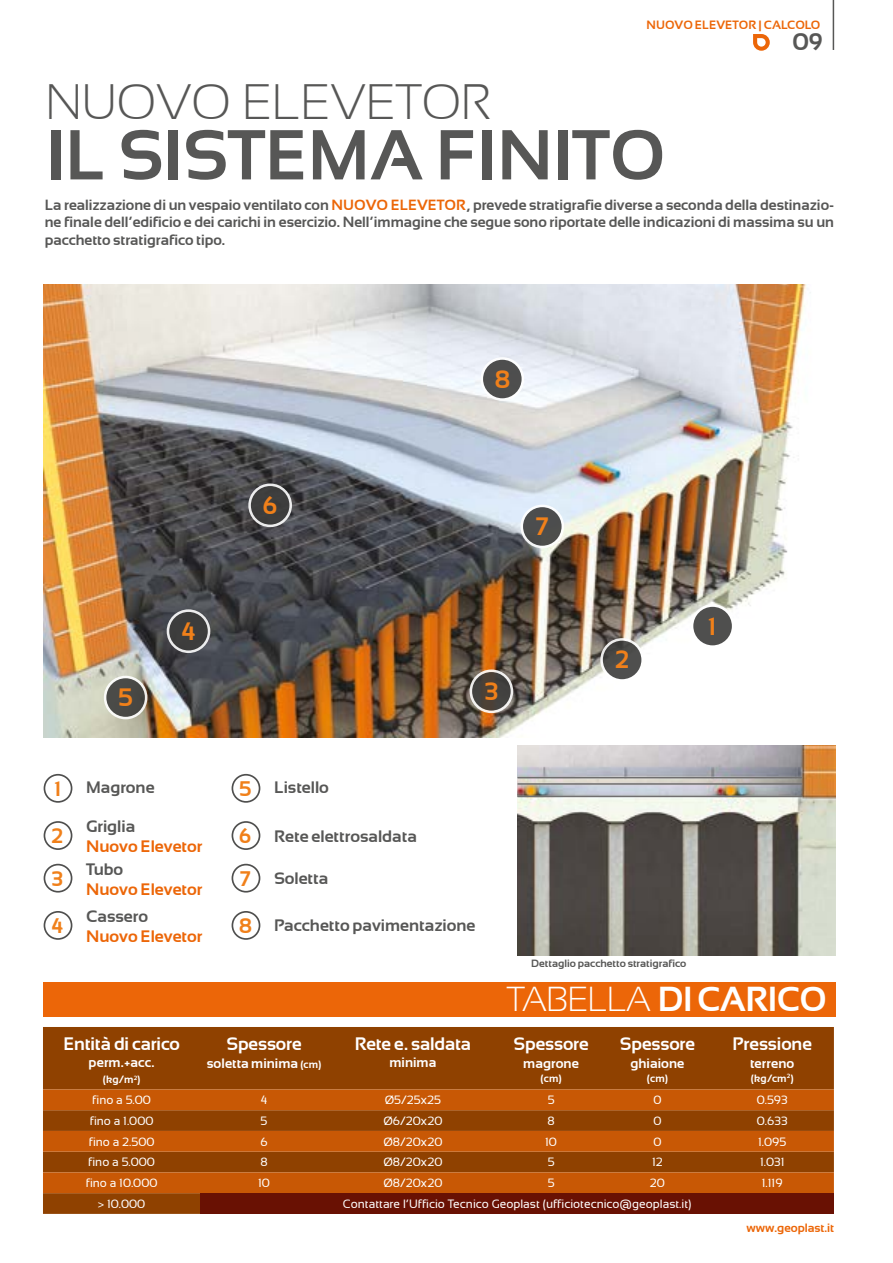
<style>
.page{position:relative;width:893px;height:1263px;background:#fff}
.page>*{position:absolute;margin:0;border:0;box-sizing:border-box;transform-origin:0 0}
.t1{font:700 70.5px "Sansation";color:#575756}
.t2{font:300 49.5px "Sansation";color:#575756}
.t3{font:700 34.5px "Sansation";letter-spacing:-.02em;color:#fff}
.t4{font:700 25.05px "Sansation";color:#f0801a}
.t5{font:700 24px "Sansation";color:#575756}
.t6{font:700 21px "Sansation";color:#f0801a}
.t7{font:700 18px "Sansation";letter-spacing:-.005em;color:#fff}
.t8{font:700 16.5px "Sansation";color:#575756}
.t9{font:700 16.5px "Sansation";color:#ec6608}
.t10{font:700 14.7px/17.7px "Sansation";color:#575756;text-align:justify}
.t11{font:700 13.5px "Sansation";letter-spacing:.005em;color:#fff}
.t12{font:12px "Sansation";color:#fff}
.t13{font:700 12px "Sansation";color:#ec6608}
.t14{font:700 10.5px "Sansation";color:#575756}
.t15{font:700 10.5px "Sansation";letter-spacing:.02em;color:#fff}
.s1{color:#ec6608}
.s2{font-size:10.5px}
.s3{font-weight:300}
</style>
<div class="page">
<div style="left:43px;top:982px;width:792px;height:34px;background:#ec6608"></div>
<div style="left:43px;top:1027px;width:791px;height:187px;background:#8f4100"></div>
<svg style="left:43px;top:1089px;width:791px;height:104px;background:#b15005"></svg>
<div style="left:200px;top:1193px;width:634px;height:21px;background:#691103"></div>
<img style="left:44px;top:285px;width:767px;height:453px">
<svg style="left:692px;top:605px;width:41px;height:42px"></svg>
<div style="left:691px;top:604px;width:43px;height:44px;border:3px solid #fff;border-radius:50%"></div>
<div style="left:44px;top:774px;width:28px;height:29px;border:2px solid #3c3c3b;border-radius:50%"></div>
<div style="left:44px;top:864px;width:28px;height:28px;border:2px solid #3c3c3b;border-radius:50%"></div>
<div style="left:44px;top:821px;width:28px;height:29px;border:2px solid #3c3c3b;border-radius:50%"></div>
<div style="left:44px;top:911px;width:28px;height:29px;border:2px solid #3c3c3b;border-radius:50%"></div>
<div style="left:232px;top:774px;width:28px;height:29px;border:2px solid #3c3c3b;border-radius:50%"></div>
<div style="left:232px;top:864px;width:28px;height:28px;border:2px solid #3c3c3b;border-radius:50%"></div>
<div style="left:232px;top:821px;width:28px;height:29px;border:2px solid #3c3c3b;border-radius:50%"></div>
<div style="left:232px;top:911px;width:28px;height:29px;border:2px solid #3c3c3b;border-radius:50%"></div>
<svg style="left:602px;top:639px;width:41px;height:41px"></svg>
<div style="left:600px;top:638px;width:44px;height:44px;border:3px solid #fff;border-radius:50%"></div>
<div style="left:250px;top:485px;width:41px;height:41px;background:#3c3c3b;border-radius:50%"></div>
<div style="left:248px;top:483px;width:44px;height:44px;border:3px solid #fff;border-radius:50%"></div>
<svg style="left:522px;top:506px;width:41px;height:41px"></svg>
<div style="left:520px;top:505px;width:44px;height:43px;border:3px solid #fff;border-radius:50%"></div>
<svg style="left:105px;top:677px;width:41px;height:41px"></svg>
<div style="left:104px;top:676px;width:43px;height:43px;border:3px solid #fff;border-radius:50%"></div>
<div style="left:168px;top:611px;width:41px;height:41px;background:#3c3c3b;border-radius:50%"></div>
<div style="left:167px;top:609px;width:43px;height:44px;border:3px solid #fff;border-radius:50%"></div>
<svg style="left:471px;top:671px;width:41px;height:41px"></svg>
<div style="left:470px;top:669px;width:43px;height:44px;border:3px solid #fff;border-radius:50%"></div>
<svg style="left:482px;top:358px;width:41px;height:42px"></svg>
<div style="left:480px;top:357px;width:44px;height:44px;border:3px solid #fff;border-radius:50%"></div>
<img style="left:517px;top:745px;width:318px;height:211px">
<hr style="left:518px;top:783px;width:283px;height:2px;background:#706f6f">
<hr style="left:518px;top:796px;width:283px;height:1px;background:#706f6f">
<hr style="left:518px;top:777px;width:283px;height:1px;background:#706f6f">
<hr style="left:833px;top:0;width:1px;height:50px;background:#575756">
<svg style="left:753px;top:34px;width:17px;height:17px"></svg>
<p class="t13" style="left:647px;top:18px;width:175px">NUOVO ELEVETOR | CALCOLO</p>
<h2 class="t2" style="left:46px;top:75px;width:446px">NUOVO ELEVETOR</h2>
<h1 class="t1" style="left:46px;top:115px;width:621px">IL SISTEMA FINITO</h1>
<h3 class="t5" style="left:792px;top:28px;width:32px">09</h3>
<p class="t10" style="left:45px;top:195px;width:791px">La realizzazione di un vespaio ventilato con <span class="s1">NUOVO ELEVETOR</span>, prevede stratigrafie diverse a seconda della destinazio&shy;ne finale dell’edificio e dei carichi in esercizio. Nell’immagine che segue sono riportate delle indicazioni di massima su un pacchetto stratigrafico tipo.</p>
<h3 class="t4" style="left:495px;top:365px;width:17px">8</h3>
<h3 class="t4" style="left:262px;top:491px;width:17px">6</h3>
<h3 class="t4" style="left:535px;top:512px;width:15px">7</h3>
<h3 class="t4" style="left:118px;top:683px;width:16px">5</h3>
<h3 class="t4" style="left:181px;top:617px;width:15px">4</h3>
<h3 class="t4" style="left:484px;top:677px;width:15px">3</h3>
<h3 class="t4" style="left:615px;top:645px;width:16px">2</h3>
<h3 class="t4" style="left:708px;top:612px;width:9px">1</h3>
<h3 class="t6" style="left:54px;top:777px;width:8px">1</h3>
<p class="t8" style="left:86px;top:778px;width:70px">Magrone</p>
<h3 class="t6" style="left:239px;top:777px;width:14px">5</h3>
<p class="t8" style="left:274px;top:778px;width:56px">Listello</p>
<h3 class="t6" style="left:51px;top:824px;width:14px">2</h3>
<p class="t8" style="left:86px;top:817px;width:51px">Griglia</p>
<p class="t9" style="left:86px;top:837px;width:118px">Nuovo Elevetor</p>
<h3 class="t6" style="left:239px;top:824px;width:14px">6</h3>
<p class="t8" style="left:274px;top:826px;width:144px">Rete elettrosaldata</p>
<h3 class="t6" style="left:51px;top:867px;width:13px">3</h3>
<p class="t8" style="left:86px;top:860px;width:39px">Tubo</p>
<p class="t9" style="left:86px;top:879px;width:118px">Nuovo Elevetor</p>
<h3 class="t6" style="left:239px;top:867px;width:13px">7</h3>
<p class="t8" style="left:274px;top:869px;width:56px">Soletta</p>
<h3 class="t6" style="left:51px;top:914px;width:13px">4</h3>
<p class="t8" style="left:86px;top:907px;width:63px">Cassero</p>
<p class="t9" style="left:86px;top:927px;width:118px">Nuovo Elevetor</p>
<h3 class="t6" style="left:239px;top:914px;width:14px">8</h3>
<p class="t8" style="left:274px;top:916px;width:203px">Pacchetto pavimentazione</p>
<p class="t7" style="left:63px;top:1034px;width:118px">Entità di carico</p>
<p class="t11" style="left:89px;top:1054px;width:68px">perm.+acc.</p>
<p class="t15" style="left:103px;top:1074px;width:39px">(kg/m<sup>2</sup>)</p>
<p class="t7" style="left:226px;top:1034px;width:77px">Spessore</p>
<p class="t11" style="left:207px;top:1056px;width:116px">soletta minima <span class="s2">(cm)</span></p>
<p class="t7" style="left:355px;top:1034px;width:118px">Rete e. saldata</p>
<p class="t11" style="left:389px;top:1054px;width:48px">minima</p>
<p class="t14" style="left:531px;top:957px;width:157px">Dettaglio pacchetto stratigrafico</p>
<h3 class="t3" style="left:507px;top:979px;width:321px"><span class="s3">TABELLA</span> DI CARICO</h3>
<p class="t7" style="left:513px;top:1034px;width:77px">Spessore</p>
<p class="t11" style="left:523px;top:1056px;width:57px">magrone</p>
<p class="t15" style="left:541px;top:1072px;width:23px">(cm)</p>
<p class="t7" style="left:620px;top:1034px;width:77px">Spessore</p>
<p class="t11" style="left:630px;top:1056px;width:56px">ghiaione</p>
<p class="t15" style="left:647px;top:1072px;width:23px">(cm)</p>
<p class="t7" style="left:733px;top:1034px;width:81px">Pressione</p>
<p class="t11" style="left:750px;top:1056px;width:46px">terreno</p>
<p class="t15" style="left:751px;top:1072px;width:44px">(kg/cm<sup>2</sup>)</p>
<p class="t12" style="left:92px;top:1093px;width:60px">fino a 5.00</p>
<p class="t12" style="left:261px;top:1093px;width:8px">4</p>
<p class="t12" style="left:385px;top:1093px;width:58px">Ø5/25x25</p>
<p class="t12" style="left:548px;top:1093px;width:8px">5</p>
<p class="t12" style="left:653px;top:1093px;width:10px">0</p>
<p class="t12" style="left:757px;top:1093px;width:32px">0.593</p>
<p class="t12" style="left:90px;top:1114px;width:65px">fino a 1.000</p>
<p class="t12" style="left:261px;top:1114px;width:8px">5</p>
<p class="t12" style="left:383px;top:1114px;width:61px">Ø6/20x20</p>
<p class="t12" style="left:547px;top:1114px;width:9px">8</p>
<p class="t12" style="left:653px;top:1114px;width:10px">0</p>
<p class="t12" style="left:757px;top:1114px;width:32px">0.633</p>
<p class="t12" style="left:89px;top:1135px;width:67px">fino a 2.500</p>
<p class="t12" style="left:260px;top:1135px;width:9px">6</p>
<p class="t12" style="left:383px;top:1135px;width:61px">Ø8/20x20</p>
<p class="t12" style="left:545px;top:1135px;width:13px">10</p>
<p class="t12" style="left:653px;top:1135px;width:10px">0</p>
<p class="t12" style="left:758px;top:1135px;width:30px">1.095</p>
<p class="t12" style="left:88px;top:1155px;width:68px">fino a 5.000</p>
<p class="t12" style="left:260px;top:1155px;width:9px">8</p>
<p class="t12" style="left:383px;top:1155px;width:61px">Ø8/20x20</p>
<p class="t12" style="left:548px;top:1155px;width:8px">5</p>
<p class="t12" style="left:652px;top:1155px;width:12px">12</p>
<p class="t12" style="left:760px;top:1155px;width:26px">1.031</p>
<p class="t12" style="left:86px;top:1176px;width:73px">fino a 10.000</p>
<p class="t12" style="left:258px;top:1176px;width:13px">10</p>
<p class="t12" style="left:383px;top:1176px;width:61px">Ø8/20x20</p>
<p class="t12" style="left:548px;top:1176px;width:8px">5</p>
<p class="t12" style="left:650px;top:1176px;width:16px">20</p>
<p class="t12" style="left:762px;top:1176px;width:22px">1.119</p>
<p class="t12" style="left:98px;top:1197px;width:49px">&gt; 10.000</p>
<p class="t12" style="left:343px;top:1197px;width:350px">Contattare l’Ufficio Tecnico Geoplast (ufficiotecnico@geoplast.it)</p>
<p class="t13" style="left:746px;top:1221px;width:89px">www.geoplast.it</p>
</div>
